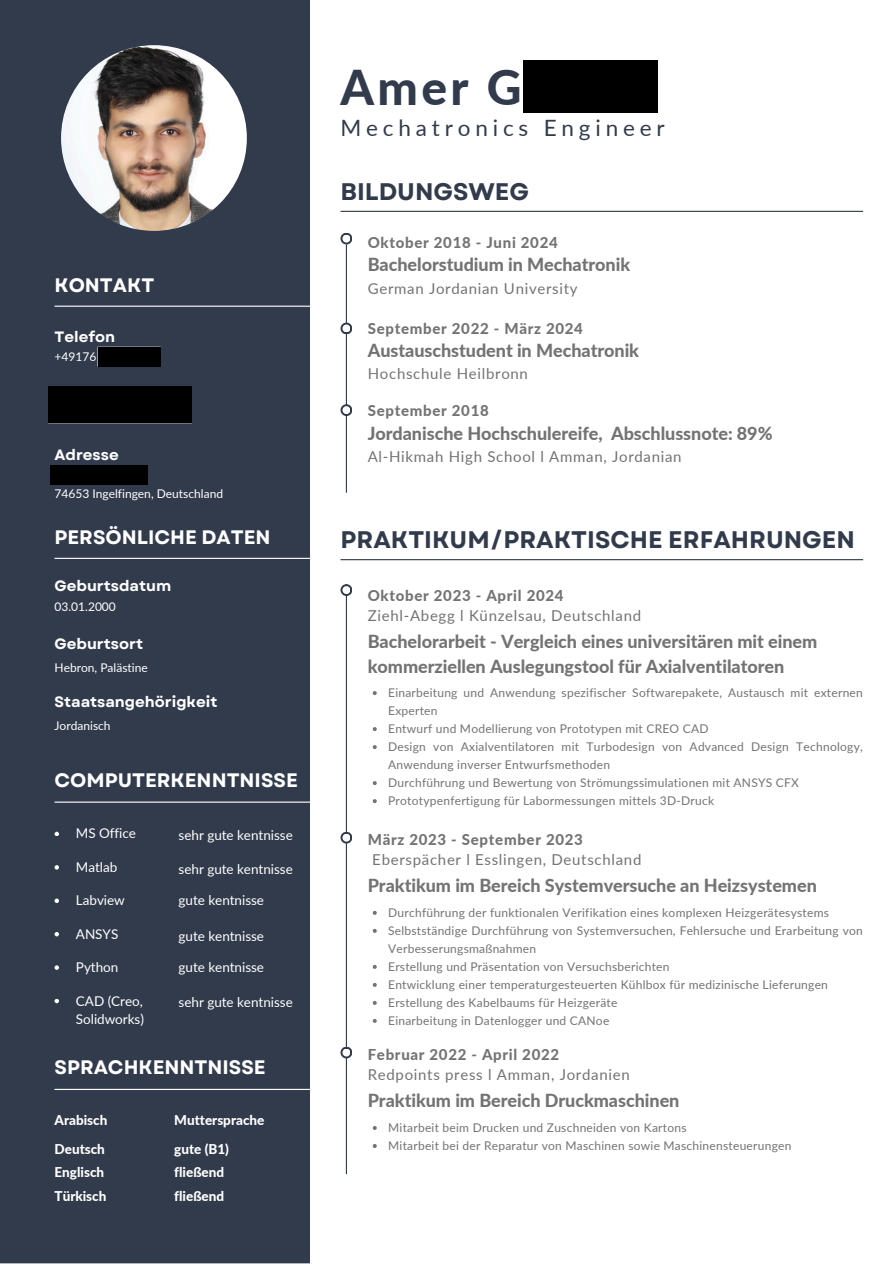
<style>
.page{position:relative;width:894px;height:1264px;background:#fff}
.page>*{position:absolute;margin:0;border:0;box-sizing:border-box;transform-origin:0 0}
.t1{font:800 48px "Lato";color:#323b4c}
.t2{font:700 24px "Garet";color:#323b4c}
.t3{font:22.5px "Lato";letter-spacing:.215em;color:#323b4c}
.t4{font:700 19.5px "Garet";color:#fff}
.t5{font:800 18px/24.8px "Lato";letter-spacing:-.005em;color:#737373}
.t6{font:15px "Lato";letter-spacing:.045em;color:#737373}
.t7{font:800 15px "Lato";letter-spacing:.045em;color:#737373}
.t8{font:700 15px "Garet";color:#fff}
.t9{font:13.5px/18px "Lato";letter-spacing:-.005em;color:#fff}
.t10{font:800 13.5px/28.7px "Lato";color:#fff}
.t11{font:12px/18px "Lato";letter-spacing:.02em;color:#737373}
.t12{font:12px "Lato";color:#fff}
</style>
<div class="page">
<div style="left:0;top:0;width:310px;height:1263px;background:#323b4c"></div>
<hr style="left:54px;top:305px;width:256px;height:2px;background:#fff">
<hr style="left:54px;top:558px;width:256px;height:1px;background:#fff">
<hr style="left:340px;top:559px;width:522px;height:1px;background:#323b4c">
<hr style="left:346px;top:584px;width:1px;height:590px;background:#323b4c">
<svg style="left:372px;top:691px;width:4px;height:4px"></svg>
<svg style="left:372px;top:727px;width:4px;height:4px"></svg>
<svg style="left:372px;top:745px;width:4px;height:4px"></svg>
<svg style="left:372px;top:781px;width:4px;height:4px"></svg>
<svg style="left:372px;top:799px;width:4px;height:4px"></svg>
<svg style="left:372px;top:910px;width:4px;height:4px"></svg>
<svg style="left:372px;top:928px;width:4px;height:4px"></svg>
<svg style="left:372px;top:964px;width:4px;height:4px"></svg>
<svg style="left:340px;top:584px;width:12px;height:12px"></svg>
<div style="left:342px;top:586px;width:8px;height:8px;background:#fff;border-radius:50%"></div>
<svg style="left:340px;top:831px;width:12px;height:12px"></svg>
<div style="left:342px;top:833px;width:8px;height:8px;background:#fff;border-radius:50%"></div>
<svg style="left:340px;top:1046px;width:12px;height:12px"></svg>
<div style="left:342px;top:1048px;width:8px;height:8px;background:#fff;border-radius:50%"></div>
<img style="left:61px;top:45px;width:186px;height:186px;border-radius:50%">
<svg style="left:54px;top:831px;width:5px;height:5px"></svg>
<svg style="left:54px;top:865px;width:5px;height:4px"></svg>
<svg style="left:54px;top:898px;width:5px;height:5px"></svg>
<svg style="left:54px;top:931px;width:5px;height:5px"></svg>
<svg style="left:54px;top:965px;width:5px;height:4px"></svg>
<svg style="left:54px;top:998px;width:5px;height:5px"></svg>
<hr style="left:54px;top:801px;width:256px;height:1px;background:#fff">
<hr style="left:54px;top:1088px;width:256px;height:1px;background:#fff">
<hr style="left:340px;top:211px;width:522px;height:1px;background:#323b4c">
<hr style="left:346px;top:244px;width:1px;height:248px;background:#323b4c">
<svg style="left:340px;top:233px;width:12px;height:11px"></svg>
<div style="left:342px;top:235px;width:8px;height:7px;background:#fff;border-radius:50%"></div>
<svg style="left:340px;top:322px;width:12px;height:12px"></svg>
<div style="left:342px;top:324px;width:8px;height:8px;background:#fff;border-radius:50%"></div>
<svg style="left:340px;top:404px;width:12px;height:12px"></svg>
<div style="left:342px;top:406px;width:8px;height:8px;background:#fff;border-radius:50%"></div>
<div style="left:522px;top:60px;width:135px;height:52px;background:#000"></div>
<div style="left:98px;top:347px;width:63px;height:19px;background:#000"></div>
<div style="left:48px;top:386px;width:144px;height:37px;background:#000"></div>
<div style="left:50px;top:465px;width:97px;height:20px;background:#000"></div>
<h3 class="t4" style="left:54px;top:271px;width:101px">KONTAKT</h3>
<p class="t8" style="left:54px;top:325px;width:62px">Telefon</p>
<p class="t12" style="left:54px;top:349px;width:43px">+49176</p>
<p class="t8" style="left:54px;top:443px;width:66px">Adresse</p>
<p class="t12" style="left:54px;top:486px;width:170px">74653 Ingelfingen, Deutschland</p>
<h3 class="t4" style="left:54px;top:523px;width:217px">PERSÖNLICHE DATEN</h3>
<p class="t8" style="left:54px;top:574px;width:118px">Geburtsdatum</p>
<p class="t12" style="left:54px;top:599px;width:63px">03.01.2000</p>
<p class="t8" style="left:54px;top:633px;width:90px">Geburtsort</p>
<p class="t12" style="left:54px;top:660px;width:95px">Hebron, Palästine</p>
<p class="t8" style="left:54px;top:691px;width:164px">Staatsangehörigkeit</p>
<p class="t12" style="left:54px;top:718px;width:58px">Jordanisch</p>
<h3 class="t4" style="left:54px;top:765px;width:245px">COMPUTERKENNTNISSE</h3>
<p class="t9" style="left:76px;top:824px;width:62px">MS Office</p>
<p class="t9" style="left:76px;top:857px;width:43px">Matlab</p>
<p class="t9" style="left:76px;top:891px;width:50px">Labview</p>
<p class="t9" style="left:76px;top:924px;width:44px">ANSYS</p>
<p class="t9" style="left:76px;top:957px;width:44px">Python</p>
<p class="t9" style="left:76px;top:991px;width:70px">CAD (Creo,<br>Solidworks)</p>
<p class="t9" style="left:179px;top:826px;width:116px">sehr gute kentnisse</p>
<p class="t9" style="left:179px;top:859px;width:116px">sehr gute kentnisse</p>
<p class="t9" style="left:179px;top:891px;width:87px">gute kentnisse</p>
<p class="t9" style="left:179px;top:926px;width:87px">gute kentnisse</p>
<p class="t9" style="left:179px;top:957px;width:87px">gute kentnisse</p>
<p class="t9" style="left:179px;top:992px;width:116px">sehr gute kentnisse</p>
<h3 class="t4" style="left:54px;top:1053px;width:213px">SPRACHKENNTNISSE</h3>
<p class="t10" style="left:54px;top:1105px;width:54px">Arabisch<br>Deutsch</p>
<p class="t10" style="left:54px;top:1160px;width:53px;line-height:23.7px">Englisch<br>Türkisch</p>
<p class="t10" style="left:174px;top:1105px;width:92px">Muttersprache gute (B1)</p>
<p class="t10" style="left:174px;top:1160px;width:51px;line-height:23.7px">fließend fließend</p>
<h1 class="t1" style="left:340px;top:58px;width:182px">Amer G</h1>
<h3 class="t3" style="left:340px;top:113px;width:325px">Mechatronics Engineer</h3>
<h2 class="t2" style="left:340px;top:174px;width:190px">BILDUNGSWEG</h2>
<p class="t7" style="left:367px;top:233px;width:191px">Oktober 2018 - Juni 2024</p>
<h3 class="t5" style="left:367px;top:252px;width:264px">Bachelorstudium in Mechatronik</h3>
<p class="t6" style="left:367px;top:279px;width:211px">German Jordanian University</p>
<p class="t7" style="left:367px;top:319px;width:217px">September 2022 - März 2024</p>
<h3 class="t5" style="left:367px;top:338px;width:273px">Austauschstudent in Mechatronik</h3>
<p class="t6" style="left:367px;top:364px;width:162px">Hochschule Heilbronn</p>
<p class="t7" style="left:367px;top:401px;width:122px">September 2018</p>
<h3 class="t5" style="left:367px;top:420px;width:406px">Jordanische Hochschulereife, Abschlussnote: 89%</h3>
<p class="t6" style="left:367px;top:447px;width:315px">Al-Hikmah High School l Amman, Jordanian</p>
<h2 class="t2" style="left:340px;top:522px;width:516px">PRAKTIKUM/PRAKTISCHE ERFAHRUNGEN</h2>
<p class="t7" style="left:367px;top:586px;width:197px">Oktober 2023 - April 2024</p>
<p class="t6" style="left:367px;top:606px;width:275px">Ziehl-Abegg l Künzelsau, Deutschland</p>
<h3 class="t5" style="left:367px;top:628px;width:451px">Bachelorarbeit - Vergleich eines universitären mit einem kommerziellen Auslegungstool für Axialventilatoren</h3>
<p class="t11" style="left:388px;top:683px;width:476px">Einarbeitung und Anwendung spezifischer Softwarepakete, Austausch mit externen Experten<br>Entwurf und Modellierung von Prototypen mit CREO CAD<br>Design von Axialventilatoren mit Turbodesign von Advanced Design Technology, Anwendung inverser Entwurfsmethoden<br>Durchführung und Bewertung von Strömungssimulationen mit ANSYS CFX Prototypenfertigung für Labormessungen mittels 3D-Druck</p>
<p class="t7" style="left:367px;top:830px;width:217px">März 2023 - September 2023</p>
<p class="t6" style="left:372px;top:850px;width:270px">Eberspächer l Esslingen, Deutschland</p>
<h3 class="t5" style="left:367px;top:872px;width:450px">Praktikum im Bereich Systemversuche an Heizsystemen</h3>
<p class="t11" style="left:388px;top:903px;width:476px">Durchführung der funktionalen Verifikation eines komplexen Heizgerätesystems Selbstständige Durchführung von Systemversuchen, Fehlersuche und Erarbeitung von Verbesserungsmaßnahmen<br>Erstellung und Präsentation von Versuchsberichten<br>Entwicklung einer temperaturgesteuerten Kühlbox für medizinische Lieferungen Erstellung des Kabelbaums für Heizgeräte<br>Einarbeitung in Datenlogger und CANoe</p>
<p class="t7" style="left:367px;top:1045px;width:193px">Februar 2022 - April 2022</p>
<p class="t6" style="left:367px;top:1065px;width:263px">Redpoints press l Amman, Jordanien</p>
<h3 class="t5" style="left:367px;top:1087px;width:313px">Praktikum im Bereich Druckmaschinen</h3>
<p class="t11" style="left:388px;top:1118px;width:404px">Mitarbeit beim Drucken und Zuschneiden von Kartons<br>Mitarbeit bei der Reparatur von Maschinen sowie Maschinensteuerungen</p>
</div>
